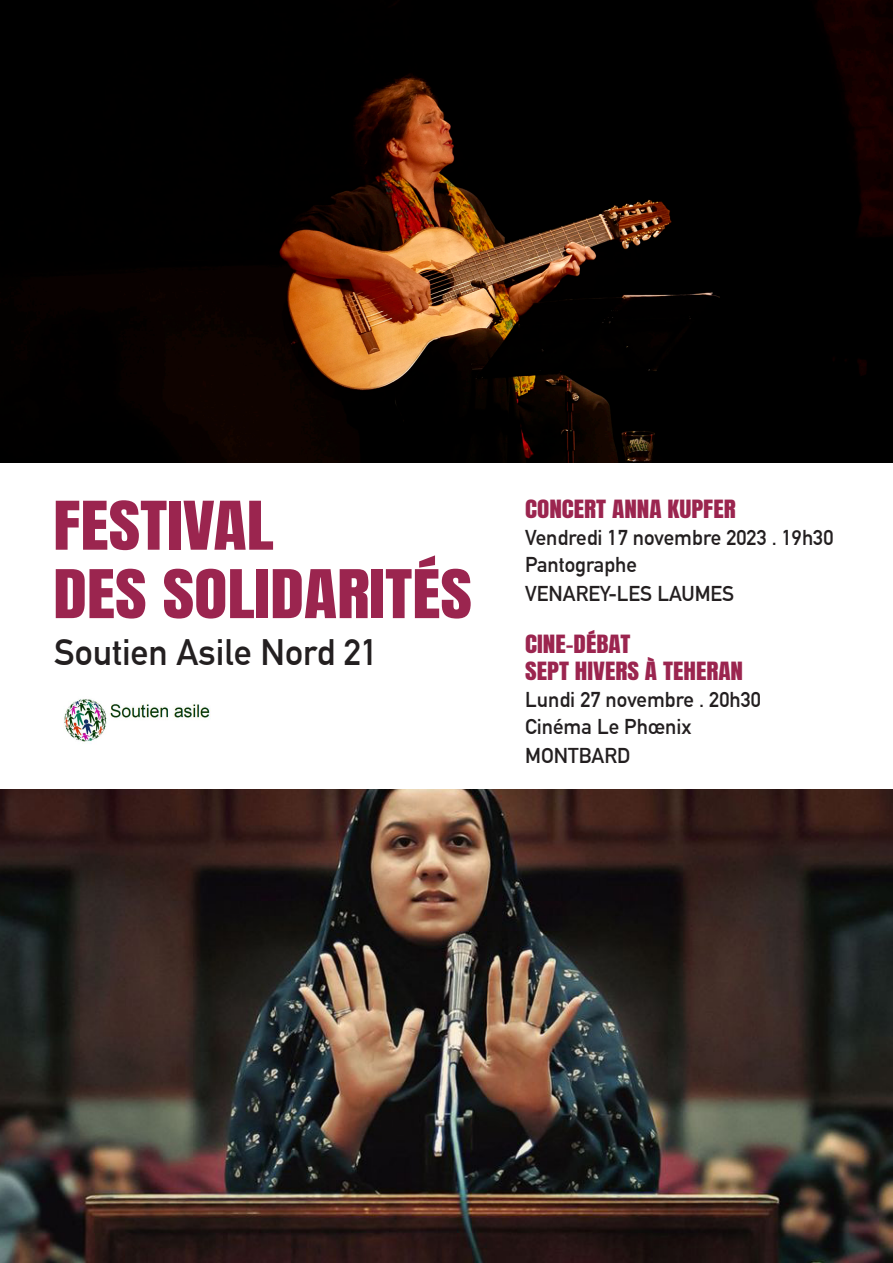
<style>
.page{position:relative;width:893px;height:1263px;background:#fff}
.page>*{position:absolute;margin:0;border:0;box-sizing:border-box;transform-origin:0 0}
.t1{font:57px "Anton";color:#9b254f;scale:1.2 1}
.t2{font:700 36px "DIN Alternate";color:#231f20}
.t3{font:700 21px "DIN Alternate";color:#231f20}
.t4{font:21px "Anton";color:#9b254f;scale:1.2 1}
</style>
<div class="page">
<img style="left:0;top:0;width:893px;height:463px">
<img style="left:0;top:789px;width:893px;height:474px">
<img style="left:64px;top:699px;width:147px;height:43px">
<p class="t1" style="left:53px;top:497px;width:185px">FESTIVAL</p>
<p class="t1" style="left:53px;top:565px;width:350px">DES SOLIDARITÉS</p>
<p class="t2" style="left:54px;top:625px;width:326px">Soutien Asile Nord 21</p>
<p class="t4" style="left:525px;top:498px;width:177px">CONCERT ANNA KUPFER</p>
<p class="t3" style="left:525px;top:522px;width:310px">Vendredi 17 novembre 2023 . 19h30</p>
<p class="t3" style="left:525px;top:549px;width:113px">Pantographe</p>
<p class="t3" style="left:525px;top:577px;width:211px">VENAREY-LES LAUMES</p>
<p class="t4" style="left:525px;top:633px;width:89px">CINE-DÉBAT</p>
<p class="t4" style="left:525px;top:660px;width:183px">SEPT HIVERS À TEHERAN</p>
<p class="t3" style="left:525px;top:684px;width:237px">Lundi 27 novembre . 20h30</p>
<p class="t3" style="left:525px;top:711px;width:168px">Cinéma Le Phœnix</p>
<p class="t3" style="left:525px;top:739px;width:107px">MONTBARD</p>
</div>
